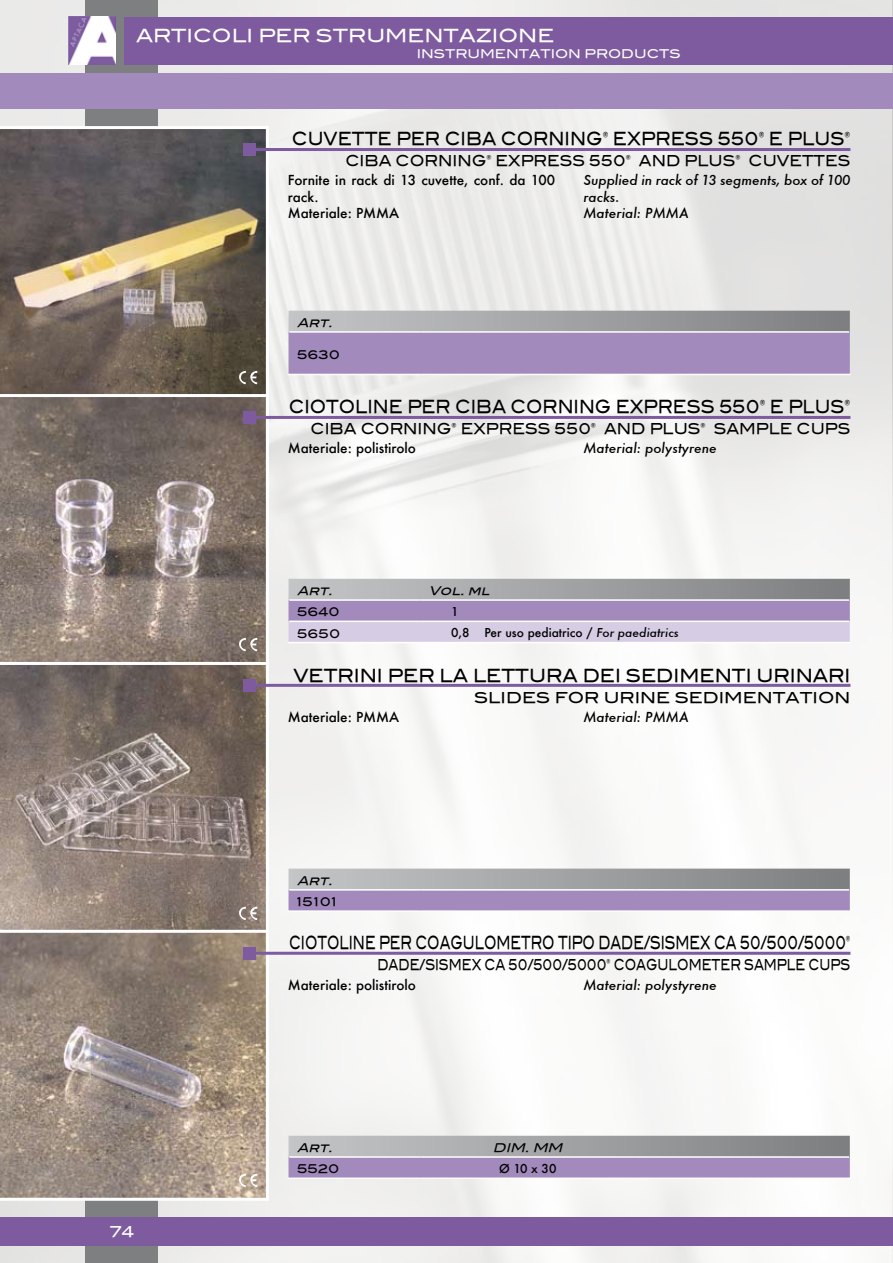
<style>
.page{position:relative;width:893px;height:1263px;background:#fff}
.page>*{position:absolute;margin:0;border:0;box-sizing:border-box;transform-origin:0 0}
.t1{font:18px "Blair Md ITCTT Medium";color:#000;scale:.63 1}
.t2{font:18px "Blair Md ITCTT Medium";color:#000;scale:.83 1}
.t3{font:18px "Blair Md ITCTT Medium";color:#000;scale:.84 1}
.t4{font:18px "Blair Md ITCTT Medium";color:#000;scale:.9 1}
.t5{font:18px "Blair Md ITCTT Medium";color:#fff}
.t6{font:15px "Blair Md ITCTT Medium";color:#000;scale:.9 1}
.t7{font:15px "Blair Md ITCTT Medium";color:#000;scale:.7 1}
.t8{font:15px "Blair Md ITCTT Medium";color:#000}
.t9{font:15px "Blair Md ITCTT Medium";color:#fff}
.t10{font:500 13.5px/16.2px "Futura";color:#000}
.t11{font:italic 500 13.5px/16.2px "Futura";color:#000}
.t12{font:500 12px "Futura";color:#000}
.t13{font:italic 12px "Blair Md ITCTT Medium";color:#000}
.t14{font:12px "Blair Md ITCTT Medium";color:#fff}
.t15{font:12px "Blair Md ITCTT Medium";color:#000}
.s1{font-style:italic}
</style>
<div class="page">
<img style="left:0;top:0;width:893px;height:1263px">
<div style="left:85px;top:0;width:72px;height:1263px;background:#7e7f81"></div>
<img style="left:68px;top:17px;width:48px;height:48px">
<div style="left:125px;top:17px;width:768px;height:48px;background:#7d5b9e"></div>
<div style="left:0;top:74px;width:893px;height:35px;background:#a28abc"></div>
<div style="left:0;top:1218px;width:893px;height:28px;background:#7d5b9e"></div>
<svg style="left:289px;top:311px;width:561px;height:63px;background:#a192b4"></svg>
<hr style="left:289px;top:331px;width:131px;height:2px;background:#fff">
<hr style="left:420px;top:331px;width:429px;height:2px;background:#fff">
<hr style="left:288px;top:374px;width:132px;height:1px;background:#fff">
<hr style="left:420px;top:374px;width:431px;height:1px;background:#fff">
<svg style="left:289px;top:1136px;width:561px;height:41px;background:#a196af"></svg>
<hr style="left:289px;top:1156px;width:131px;height:2px;background:#fff">
<hr style="left:420px;top:1156px;width:215px;height:2px;background:#fff">
<hr style="left:635px;top:1156px;width:214px;height:2px;background:#fff">
<hr style="left:288px;top:1177px;width:132px;height:2px;background:#fff">
<hr style="left:420px;top:1177px;width:215px;height:2px;background:#fff">
<hr style="left:635px;top:1177px;width:216px;height:2px;background:#fff">
<svg style="left:289px;top:579px;width:561px;height:63px;background:#b3a9c1"></svg>
<hr style="left:289px;top:599px;width:131px;height:2px;background:#fff">
<hr style="left:420px;top:599px;width:429px;height:2px;background:#fff">
<hr style="left:289px;top:620px;width:131px;height:2px;background:#fff">
<hr style="left:420px;top:620px;width:429px;height:2px;background:#fff">
<hr style="left:288px;top:642px;width:132px;height:1px;background:#fff">
<hr style="left:420px;top:642px;width:431px;height:1px;background:#fff">
<svg style="left:289px;top:868px;width:561px;height:42px;background:#a297b0"></svg>
<hr style="left:289px;top:889px;width:131px;height:2px;background:#fff">
<hr style="left:420px;top:889px;width:215px;height:2px;background:#fff">
<hr style="left:635px;top:889px;width:214px;height:2px;background:#fff">
<hr style="left:288px;top:910px;width:132px;height:2px;background:#fff">
<hr style="left:420px;top:910px;width:215px;height:2px;background:#fff">
<hr style="left:635px;top:910px;width:216px;height:2px;background:#fff">
<img style="left:0;top:129px;width:266px;height:265px">
<img style="left:0;top:397px;width:266px;height:533px">
<img style="left:0;top:933px;width:266px;height:265px">
<img style="left:238px;top:371px;width:19px;height:13px">
<img style="left:238px;top:638px;width:19px;height:13px">
<img style="left:238px;top:907px;width:19px;height:13px">
<img style="left:238px;top:1174px;width:19px;height:13px">
<hr style="left:0;top:1198px;width:267px;height:3px;background:#fff">
<hr style="left:0;top:930px;width:267px;height:3px;background:#fff">
<hr style="left:0;top:662px;width:267px;height:3px;background:#fff">
<hr style="left:0;top:394px;width:267px;height:3px;background:#fff">
<hr style="left:0;top:126px;width:267px;height:3px;background:#fff">
<hr style="left:266px;top:128px;width:3px;height:1071px;background:#fff">
<hr style="left:250px;top:148px;width:600px;height:3px;background:#7d5b9e">
<div style="left:244px;top:144px;width:12px;height:12px;background:#7d5b9e"></div>
<hr style="left:250px;top:416px;width:600px;height:3px;background:#7d5b9e">
<div style="left:244px;top:411px;width:12px;height:12px;background:#7d5b9e"></div>
<hr style="left:250px;top:684px;width:600px;height:3px;background:#7d5b9e">
<div style="left:244px;top:679px;width:12px;height:12px;background:#7d5b9e"></div>
<hr style="left:250px;top:952px;width:600px;height:3px;background:#7d5b9e">
<div style="left:244px;top:947px;width:12px;height:12px;background:#7d5b9e"></div>
<h1 class="t5" style="left:136px;top:21px;width:420px">ARTICOLI PER STRUMENTAZIONE</h1>
<p class="t14" style="left:417px;top:44px;width:266px">INSTRUMENTATION PRODUCTS</p>
<h1 class="t3" style="left:292px;top:124px;width:666px">CUVETTE PER CIBA CORNING® EXPRESS 550® E PLUS®</h1>
<p class="t6" style="left:345px;top:148px;width:563px">CIBA CORNING® EXPRESS 550® AND PLUS® CUVETTES</p>
<p class="t10" style="left:288px;top:172px;width:269px">Fornite in rack di 13 cuvette, conf. da 100 rack.<br>Materiale: PMMA</p>
<p class="t11" style="left:583px;top:172px;width:269px">Supplied in rack of 13 segments, box of 100 racks.<br>Material: PMMA</p>
<p class="t13" style="left:297px;top:313px;width:41px">Art.</p>
<p class="t15" style="left:297px;top:345px;width:45px">5630</p>
<h1 class="t2" style="left:289px;top:392px;width:678px">CIOTOLINE PER CIBA CORNING EXPRESS 550® E PLUS®</h1>
<p class="t6" style="left:311px;top:416px;width:601px">CIBA CORNING® EXPRESS 550® AND PLUS® SAMPLE CUPS</p>
<p class="t10" style="left:288px;top:440px;width:130px">Materiale: polistirolo</p>
<p class="t11" style="left:583px;top:440px;width:135px">Material: polystyrene</p>
<p class="t13" style="left:297px;top:581px;width:41px">Art.</p>
<p class="t13" style="left:429px;top:581px;width:66px">Vol.ml</p>
<p class="t15" style="left:297px;top:602px;width:44px">5640</p>
<p class="t12" style="left:451px;top:603px;width:9px">1</p>
<p class="t15" style="left:297px;top:624px;width:45px">5650</p>
<p class="t12" style="left:451px;top:624px;width:229px">0,8 Per uso pediatrico / <span class="s1">For paediatrics</span></p>
<h1 class="t4" style="left:293px;top:660px;width:620px">VETRINI PER LA LETTURA DEI SEDIMENTI URINARI</h1>
<p class="t8" style="left:474px;top:685px;width:378px">SLIDES FOR URINE SEDIMENTATION</p>
<p class="t10" style="left:288px;top:708px;width:113px">Materiale: PMMA</p>
<p class="t13" style="left:297px;top:871px;width:41px">Art.</p>
<p class="t15" style="left:297px;top:892px;width:41px">15101</p>
<p class="t11" style="left:583px;top:708px;width:107px">Material: PMMA</p>
<h1 class="t1" style="left:289px;top:928px;width:892px">CIOTOLINE PER COAGULOMETRO TIPO DADE/SISMEX CA 50/500/5000®</h1>
<p class="t7" style="left:377px;top:952px;width:677px">DADE/SISMEX CA 50/500/5000® COAGULOMETER SAMPLE CUPS</p>
<p class="t9" style="left:110px;top:1219px;width:25px">74</p>
<p class="t10" style="left:288px;top:976px;width:130px">Materiale: polistirolo</p>
<p class="t11" style="left:583px;top:976px;width:135px">Material: polystyrene</p>
<p class="t13" style="left:297px;top:1138px;width:41px">Art.</p>
<p class="t13" style="left:493px;top:1138px;width:75px">DIM.MM</p>
<p class="t15" style="left:297px;top:1159px;width:44px">5520</p>
<p class="t12" style="left:499px;top:1160px;width:59px">Ø 10 x 30</p>
</div>
